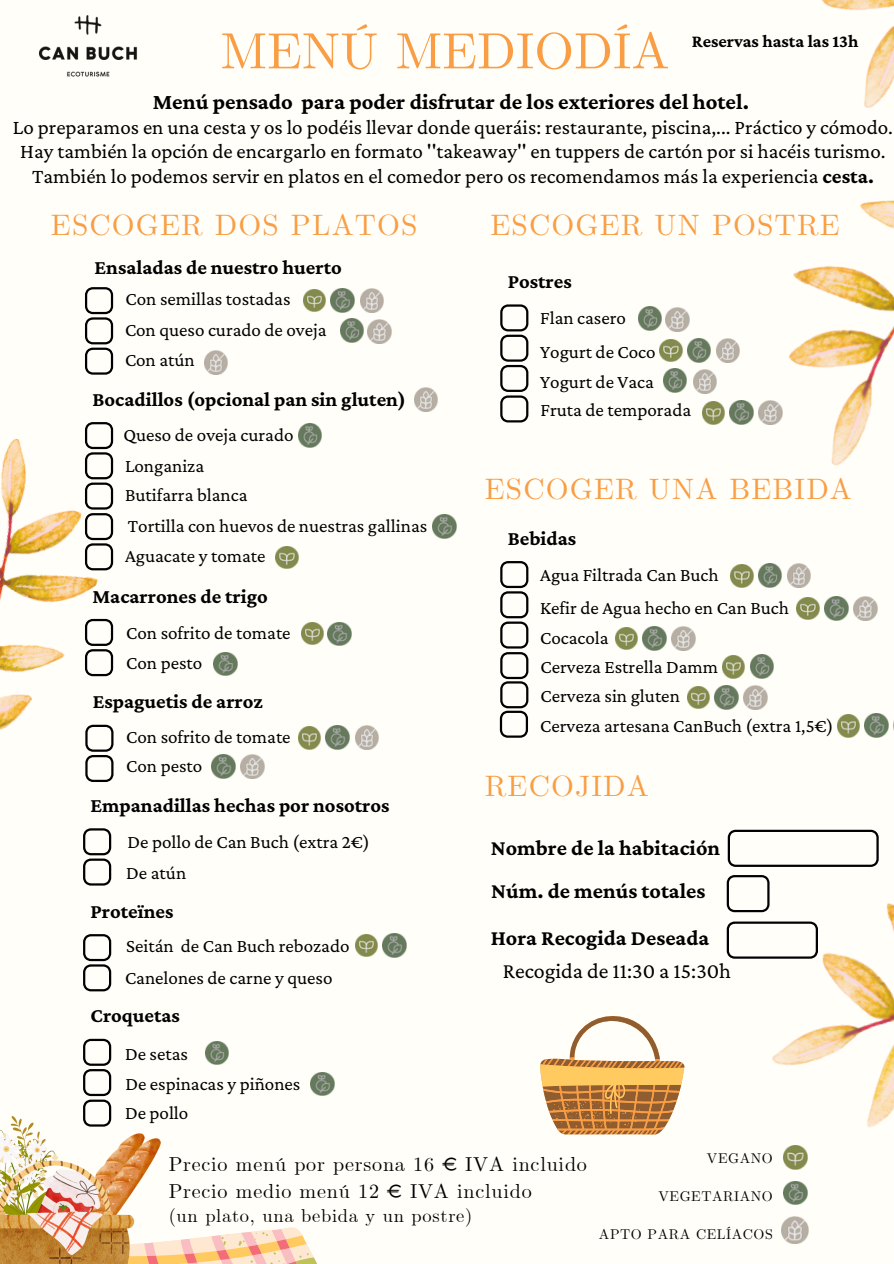
<style>
.page{position:relative;width:894px;height:1264px;background:#fff}
.page>*{position:absolute;margin:0;border:0;box-sizing:border-box;transform-origin:0 0}
.t1{font:51px "CMU Serif";color:#f99e45}
.t2{font:29.4px "CMU Serif";letter-spacing:.04em;color:#f99e45}
.t3{font:700 22.5px "Crimson Pro";color:#000}
.t4{font:700 22.05px "Crimson Pro";color:#000}
.t5{font:22.05px "Crimson Pro";color:#000}
.t6{font:21px/24.8px "Crimson Pro";color:#000;text-align:center}
.t7{font:700 20.55px "Crimson Pro";color:#000}
.t8{font:20.1px "CMU Serif";letter-spacing:.04em;color:#000}
.t9{font:19.05px "Crimson Pro";color:#000}
.t10{font:18.45px "CMU Serif";letter-spacing:.04em;color:#000}
.t11{font:700 18px "Crimson Pro";color:#000}
.t12{font:14.1px "CMU Serif";letter-spacing:.04em;color:#000}
.s1{font-weight:700}
</style>
<div class="page">
<div style="left:0;top:0;width:893px;height:1263px;background:#fffef9"></div>
<img style="left:0;top:429px;width:114px;height:407px">
<img style="left:717px;top:200px;width:176px;height:266px">
<img style="left:40px;top:16px;width:98px;height:61px">
<img style="left:783px;top:1146px;width:24px;height:23px">
<img style="left:783px;top:1181px;width:24px;height:23px">
<img style="left:781px;top:1216px;width:26px;height:27px">
<img style="left:303px;top:289px;width:23px;height:23px">
<img style="left:331px;top:289px;width:23px;height:23px">
<img style="left:360px;top:289px;width:23px;height:23px">
<svg style="left:540px;top:1016px;width:144px;height:118px"></svg>
<img style="left:821px;top:0;width:72px;height:108px">
<svg style="left:161px;top:1227px;width:156px;height:36px"></svg>
<img style="left:0;top:1114px;width:161px;height:149px">
<svg style="left:85px;top:287px;width:28px;height:88px"></svg>
<img style="left:340px;top:319px;width:23px;height:23px">
<img style="left:367px;top:320px;width:24px;height:23px">
<img style="left:702px;top:401px;width:22px;height:23px">
<img style="left:729px;top:401px;width:24px;height:23px">
<img style="left:758px;top:401px;width:24px;height:23px">
<img style="left:204px;top:350px;width:24px;height:24px">
<img style="left:298px;top:423px;width:24px;height:24px">
<svg style="left:85px;top:422px;width:28px;height:148px"></svg>
<img style="left:433px;top:514px;width:23px;height:24px">
<img style="left:414px;top:387px;width:23px;height:24px">
<img style="left:301px;top:622px;width:22px;height:22px">
<img style="left:214px;top:652px;width:23px;height:23px">
<svg style="left:85px;top:619px;width:28px;height:57px"></svg>
<img style="left:327px;top:622px;width:24px;height:23px">
<svg style="left:85px;top:724px;width:29px;height:58px"></svg>
<svg style="left:83px;top:828px;width:28px;height:57px"></svg>
<img style="left:355px;top:934px;width:22px;height:22px">
<img style="left:382px;top:933px;width:24px;height:24px">
<svg style="left:83px;top:934px;width:28px;height:57px"></svg>
<img style="left:205px;top:1041px;width:24px;height:23px">
<img style="left:310px;top:1072px;width:24px;height:23px">
<svg style="left:83px;top:1038px;width:28px;height:88px"></svg>
<img style="left:276px;top:546px;width:22px;height:23px">
<img style="left:298px;top:726px;width:23px;height:23px">
<img style="left:326px;top:726px;width:23px;height:23px">
<img style="left:355px;top:726px;width:23px;height:23px">
<img style="left:212px;top:755px;width:23px;height:23px">
<img style="left:241px;top:755px;width:23px;height:23px">
<svg style="left:726px;top:921px;width:26px;height:38px"></svg>
<svg style="left:726px;top:875px;width:26px;height:37px"></svg>
<svg style="left:727px;top:829px;width:151px;height:38px"></svg>
<svg style="left:500px;top:304px;width:28px;height:118px"></svg>
<img style="left:752px;top:860px;width:141px;height:286px">
<img style="left:663px;top:369px;width:23px;height:23px">
<img style="left:693px;top:370px;width:23px;height:23px">
<img style="left:638px;top:307px;width:23px;height:23px">
<img style="left:665px;top:308px;width:24px;height:23px">
<img style="left:659px;top:339px;width:22px;height:23px">
<img style="left:687px;top:338px;width:23px;height:24px">
<img style="left:716px;top:338px;width:23px;height:24px">
<svg style="left:499px;top:561px;width:29px;height:177px"></svg>
<img style="left:687px;top:686px;width:22px;height:22px">
<img style="left:714px;top:685px;width:24px;height:24px">
<img style="left:743px;top:685px;width:24px;height:24px">
<img style="left:615px;top:627px;width:22px;height:22px">
<img style="left:642px;top:626px;width:24px;height:24px">
<img style="left:671px;top:626px;width:24px;height:24px">
<img style="left:796px;top:597px;width:23px;height:23px">
<img style="left:824px;top:596px;width:24px;height:24px">
<img style="left:853px;top:596px;width:24px;height:24px">
<img style="left:730px;top:564px;width:23px;height:23px">
<img style="left:758px;top:564px;width:23px;height:23px">
<img style="left:787px;top:564px;width:23px;height:23px">
<img style="left:837px;top:714px;width:22px;height:23px">
<img style="left:864px;top:714px;width:24px;height:23px">
<img style="left:722px;top:655px;width:22px;height:23px">
<img style="left:750px;top:654px;width:23px;height:24px">
<p class="t1" style="left:220px;top:21px;width:450px">MENÚ MEDIODÍA</p>
<p class="t3" style="left:153px;top:89px;width:597px">Menú pensado para poder disfrutar de los exteriores del hotel.</p>
<p class="t6" style="left:13px;top:114px;width:881px">Lo preparamos en una cesta y os lo podéis llevar donde queráis: restaurante, piscina,... Práctico y cómodo.<br>Hay también la opción de encargarlo en formato ''takeaway'' en tuppers de cartón por si hacéis turismo.<br>También lo podemos servir en platos en el comedor pero os recomendamos más la experiencia <span class="s1">cesta.</span></p>
<p class="t11" style="left:691px;top:31px;width:168px">Reservas hasta las 13h</p>
<p class="t2" style="left:51px;top:208px;width:368px">ESCOGER DOS PLATOS</p>
<p class="t7" style="left:95px;top:256px;width:249px">Ensaladas de nuestro huerto</p>
<p class="t9" style="left:126px;top:288px;width:166px">Con semillas tostadas</p>
<p class="t9" style="left:125px;top:318px;width:203px">Con queso curado de oveja</p>
<p class="t9" style="left:125px;top:349px;width:71px">Con atún</p>
<p class="t7" style="left:92px;top:387px;width:315px">Bocadillos (opcional pan sin gluten)</p>
<p class="t9" style="left:123px;top:424px;width:172px">Queso de oveja curado</p>
<p class="t9" style="left:125px;top:454px;width:81px">Longaniza</p>
<p class="t9" style="left:125px;top:484px;width:124px">Butifarra blanca</p>
<p class="t9" style="left:128px;top:515px;width:301px">Tortilla con huevos de nuestras gallinas</p>
<p class="t9" style="left:125px;top:544px;width:142px">Aguacate y tomate</p>
<p class="t7" style="left:92px;top:584px;width:177px">Macarrones de trigo</p>
<p class="t9" style="left:126px;top:621px;width:166px">Con sofrito de tomate</p>
<p class="t9" style="left:126px;top:651px;width:77px">Con pesto</p>
<p class="t7" style="left:93px;top:690px;width:171px">Espaguetis de arroz</p>
<p class="t9" style="left:126px;top:725px;width:166px">Con sofrito de tomate</p>
<p class="t9" style="left:126px;top:755px;width:77px">Con pesto</p>
<p class="t7" style="left:90px;top:793px;width:300px">Empanadillas hechas por nosotros</p>
<p class="t9" style="left:127px;top:831px;width:243px">De pollo de Can Buch (extra 2€)</p>
<p class="t9" style="left:126px;top:862px;width:61px">De atún</p>
<p class="t7" style="left:90px;top:899px;width:84px">Proteïnes</p>
<p class="t9" style="left:126px;top:934px;width:225px">Seitán de Can Buch rebozado</p>
<p class="t9" style="left:125px;top:966px;width:209px">Canelones de carne y queso</p>
<p class="t7" style="left:90px;top:1004px;width:91px">Croquetas</p>
<p class="t9" style="left:125px;top:1042px;width:64px">De setas</p>
<p class="t9" style="left:125px;top:1072px;width:176px">De espinacas y piñones</p>
<p class="t9" style="left:125px;top:1101px;width:65px">De pollo</p>
<p class="t2" style="left:490px;top:208px;width:350px">ESCOGER UN POSTRE</p>
<p class="t7" style="left:507px;top:270px;width:66px">Postres</p>
<p class="t9" style="left:540px;top:307px;width:87px">Flan casero</p>
<p class="t9" style="left:540px;top:340px;width:117px">Yogurt de Coco</p>
<p class="t9" style="left:540px;top:370px;width:115px">Yogurt de Vaca</p>
<p class="t9" style="left:540px;top:399px;width:152px">Fruta de temporada</p>
<p class="t2" style="left:484px;top:471px;width:368px">ESCOGER UNA BEBIDA</p>
<p class="t7" style="left:507px;top:526px;width:70px">Bebidas</p>
<p class="t9" style="left:540px;top:563px;width:180px">Agua Filtrada Can Buch</p>
<p class="t9" style="left:540px;top:597px;width:250px">Kefir de Agua hecho en Can Buch</p>
<p class="t9" style="left:540px;top:627px;width:70px">Cocacola</p>
<p class="t9" style="left:540px;top:656px;width:179px">Cerveza Estrella Damm</p>
<p class="t9" style="left:540px;top:685px;width:141px">Cerveza sin gluten</p>
<p class="t9" style="left:540px;top:714px;width:294px">Cerveza artesana CanBuch (extra 1,5€)</p>
<p class="t2" style="left:484px;top:768px;width:165px">RECOJIDA</p>
<p class="t4" style="left:490px;top:835px;width:231px">Nombre de la habitación</p>
<p class="t4" style="left:491px;top:878px;width:216px">Núm. de menús totales</p>
<p class="t4" style="left:490px;top:925px;width:220px">Hora Recogida Deseada</p>
<p class="t5" style="left:502px;top:958px;width:230px">Recogida de 11:30 a 15:30h</p>
<p class="t8" style="left:169px;top:1152px;width:419px">Precio menú por persona 16 € IVA incluido</p>
<p class="t8" style="left:169px;top:1179px;width:364px">Precio medio menú 12 € IVA incluido</p>
<p class="t10" style="left:169px;top:1204px;width:305px">(un plato, una bebida y un postre)</p>
<p class="t12" style="left:706px;top:1149px;width:67px">VEGANO</p>
<p class="t12" style="left:658px;top:1187px;width:116px">VEGETARIANO</p>
<p class="t12" style="left:598px;top:1225px;width:175px">APTO PARA CELÍACOS</p>
</div>
